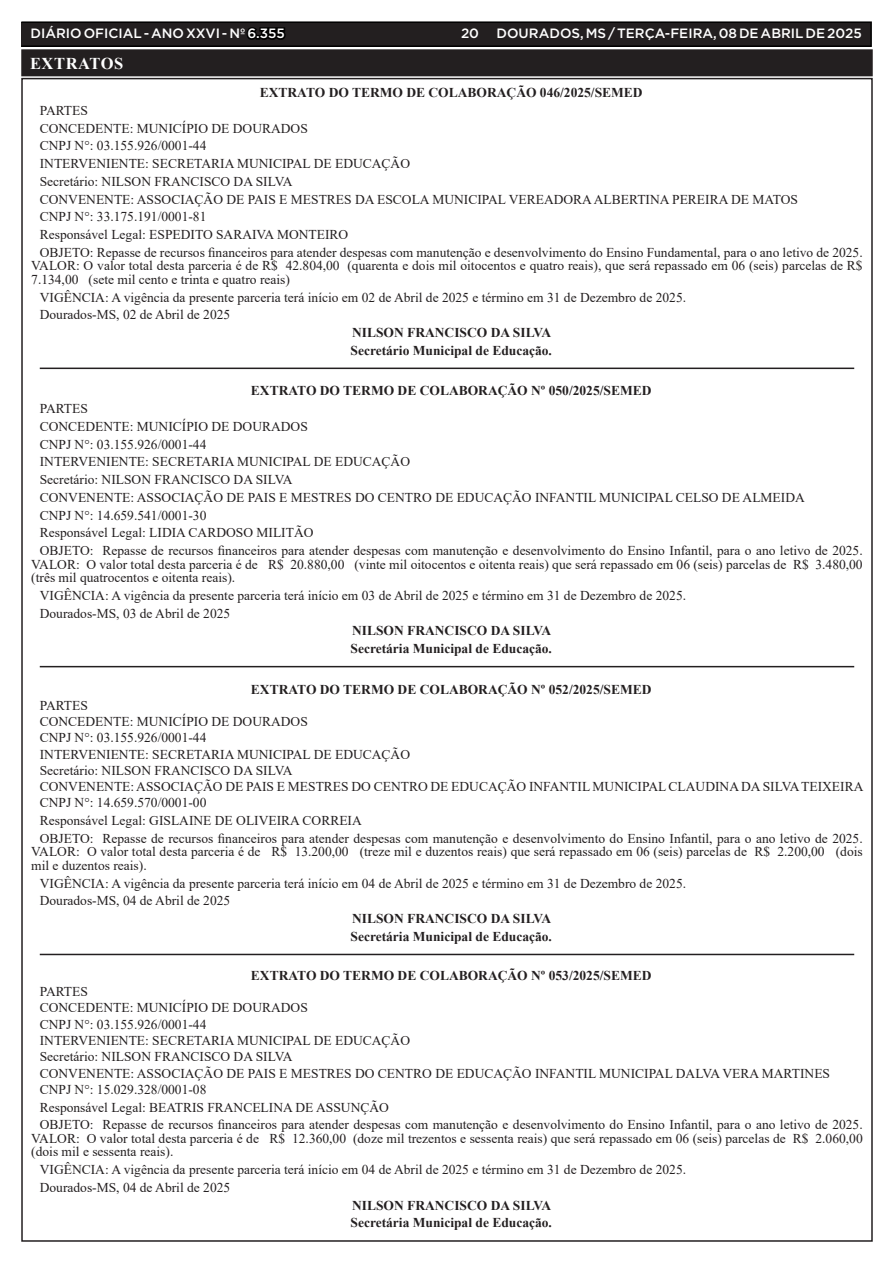
<style>
.page{position:relative;width:893px;height:1263px;background:#fff}
.page>*{position:absolute;margin:0;border:0;box-sizing:border-box;transform-origin:0 0}
.TEXTO{font:700 16.5px "Times New Roman";letter-spacing:.035em;color:#fff}
.TEXTO-2{font:13.5px/13.5px "Times New Roman";color:#231f20;text-align:justify}
.TEXTO-3{font:700 13.5px "Times New Roman";color:#231f20}
.t1{font:500 13.5px "Gotham";color:#fff}
.s1{color:#000}
</style>
<div class="page">
<div style="left:21px;top:22px;width:850px;height:24px;background:#231f20"></div>
<div style="left:21px;top:21px;width:851px;height:26px;border:2px solid #000"></div>
<hr style="left:40px;top:368px;width:814px;height:1px;background:#231f20">
<hr style="left:40px;top:666px;width:814px;height:1px;background:#231f20">
<hr style="left:40px;top:954px;width:814px;height:1px;background:#231f20">
<div style="left:23px;top:51px;width:848px;height:23px;background:#231f20"></div>
<div style="left:21px;top:49px;width:852px;height:27px;border:4px solid #231f20"></div>
<p class="t1" style="left:31px;top:25px;width:256px">DIÁRIO OFICIAL - ANO XXVI - Nº <span class="s1">6.355</span></p>
<p class="t1" style="left:461px;top:25px;width:20px">20</p>
<p class="t1" style="left:497px;top:25px;width:367px">DOURADOS, MS / TERÇA-FEIRA, 08 DE ABRIL DE 2025</p>
<p class="TEXTO" style="left:30px;top:52px;width:95px">EXTRATOS</p>
<p class="TEXTO-3" style="left:260px;top:83px;width:384px">EXTRATO DO TERMO DE COLABORAÇÃO 046/2025/SEMED</p>
<p class="TEXTO-2" style="left:40px;top:103px;width:50px">PARTES</p>
<p class="TEXTO-2" style="left:40px;top:121px;width:270px">CONCEDENTE: MUNICÍPIO DE DOURADOS</p>
<p class="TEXTO-2" style="left:40px;top:139px;width:168px">CNPJ N°: 03.155.926/0001-44</p>
<p class="TEXTO-2" style="left:40px;top:156px;width:372px">INTERVENIENTE: SECRETARIA MUNICIPAL DE EDUCAÇÃO</p>
<p class="TEXTO-2" style="left:40px;top:174px;width:254px">Secretário: NILSON FRANCISCO DA SILVA</p>
<p class="TEXTO-2" style="left:40px;top:192px;width:760px">CONVENENTE: ASSOCIAÇÃO DE PAIS E MESTRES DA ESCOLA MUNICIPAL VEREADORA ALBERTINA PEREIRA DE MATOS</p>
<p class="TEXTO-2" style="left:40px;top:210px;width:168px">CNPJ N°: 33.175.191/0001-81</p>
<p class="TEXTO-2" style="left:40px;top:227px;width:310px">Responsável Legal: ESPEDITO SARAIVA MONTEIRO</p>
<p class="TEXTO-2" style="left:31px;top:245px;width:833px;text-indent:9px">OBJETO: Repasse de recursos financeiros para atender despesas com manutenção e desenvolvimento do Ensino Fundamental, para o ano letivo de 2025.<br>VALOR: O valor total desta parceria é de R$ 42.804,00 (quarenta e dois mil oitocentos e quatro reais), que será repassado em 06 (seis) parcelas de R$ 7.134,00 (sete mil cento e trinta e quatro reais)</p>
<p class="TEXTO-2" style="left:40px;top:290px;width:648px">VIGÊNCIA: A vigência da presente parceria terá início em 02 de Abril de 2025 e término em 31 de Dezembro de 2025.</p>
<p class="TEXTO-2" style="left:40px;top:308px;width:192px">Dourados-MS, 02 de Abril de 2025</p>
<p class="TEXTO-3" style="left:352px;top:323px;width:201px">NILSON FRANCISCO DA SILVA</p>
<p class="TEXTO-3" style="left:350px;top:341px;width:203px">Secretário Municipal de Educação.</p>
<p class="TEXTO-3" style="left:251px;top:381px;width:402px">EXTRATO DO TERMO DE COLABORAÇÃO Nº 050/2025/SEMED</p>
<p class="TEXTO-2" style="left:40px;top:401px;width:50px">PARTES</p>
<p class="TEXTO-2" style="left:40px;top:419px;width:270px">CONCEDENTE: MUNICÍPIO DE DOURADOS</p>
<p class="TEXTO-2" style="left:40px;top:437px;width:168px">CNPJ N°: 03.155.926/0001-44</p>
<p class="TEXTO-2" style="left:40px;top:455px;width:372px">INTERVENIENTE: SECRETARIA MUNICIPAL DE EDUCAÇÃO</p>
<p class="TEXTO-2" style="left:40px;top:472px;width:254px">Secretário: NILSON FRANCISCO DA SILVA</p>
<p class="TEXTO-2" style="left:40px;top:490px;width:767px">CONVENENTE: ASSOCIAÇÃO DE PAIS E MESTRES DO CENTRO DE EDUCAÇÃO INFANTIL MUNICIPAL CELSO DE ALMEIDA</p>
<p class="TEXTO-2" style="left:40px;top:508px;width:168px">CNPJ N°: 14.659.541/0001-30</p>
<p class="TEXTO-2" style="left:40px;top:526px;width:275px">Responsável Legal: LIDIA CARDOSO MILITÃO</p>
<p class="TEXTO-2" style="left:31px;top:543px;width:833px;text-indent:9px">OBJETO: Repasse de recursos financeiros para atender despesas com manutenção e desenvolvimento do Ensino Infantil, para o ano letivo de 2025.<br>VALOR: O valor total desta parceria é de R$ 20.880,00 (vinte mil oitocentos e oitenta reais) que será repassado em 06 (seis) parcelas de R$ 3.480,00 (três mil quatrocentos e oitenta reais).</p>
<p class="TEXTO-2" style="left:40px;top:588px;width:648px">VIGÊNCIA: A vigência da presente parceria terá início em 03 de Abril de 2025 e término em 31 de Dezembro de 2025.</p>
<p class="TEXTO-2" style="left:40px;top:606px;width:192px">Dourados-MS, 03 de Abril de 2025</p>
<p class="TEXTO-3" style="left:352px;top:621px;width:201px">NILSON FRANCISCO DA SILVA</p>
<p class="TEXTO-3" style="left:350px;top:639px;width:203px">Secretária Municipal de Educação.</p>
<p class="TEXTO-3" style="left:251px;top:679px;width:402px">EXTRATO DO TERMO DE COLABORAÇÃO Nº 052/2025/SEMED</p>
<p class="TEXTO-2" style="left:40px;top:698px;width:50px">PARTES</p>
<p class="TEXTO-2" style="left:40px;top:714px;width:270px">CONCEDENTE: MUNICÍPIO DE DOURADOS</p>
<p class="TEXTO-2" style="left:40px;top:731px;width:168px">CNPJ N°: 03.155.926/0001-44</p>
<p class="TEXTO-2" style="left:40px;top:747px;width:372px">INTERVENIENTE: SECRETARIA MUNICIPAL DE EDUCAÇÃO</p>
<p class="TEXTO-2" style="left:40px;top:763px;width:254px">Secretário: NILSON FRANCISCO DA SILVA</p>
<p class="TEXTO-2" style="left:40px;top:779px;width:825px">CONVENENTE: ASSOCIAÇÃO DE PAIS E MESTRES DO CENTRO DE EDUCAÇÃO INFANTIL MUNICIPAL CLAUDINA DA SILVA TEIXEIRA</p>
<p class="TEXTO-2" style="left:40px;top:796px;width:168px">CNPJ N°: 14.659.570/0001-00</p>
<p class="TEXTO-2" style="left:40px;top:813px;width:324px">Responsável Legal: GISLAINE DE OLIVEIRA CORREIA</p>
<p class="TEXTO-2" style="left:31px;top:831px;width:833px;text-indent:9px">OBJETO: Repasse de recursos financeiros para atender despesas com manutenção e desenvolvimento do Ensino Infantil, para o ano letivo de 2025.<br>VALOR: O valor total desta parceria é de R$ 13.200,00 (treze mil e duzentos reais) que será repassado em 06 (seis) parcelas de R$ 2.200,00 (dois mil e duzentos reais).</p>
<p class="TEXTO-2" style="left:40px;top:876px;width:648px">VIGÊNCIA: A vigência da presente parceria terá início em 04 de Abril de 2025 e término em 31 de Dezembro de 2025.</p>
<p class="TEXTO-2" style="left:40px;top:894px;width:192px">Dourados-MS, 04 de Abril de 2025</p>
<p class="TEXTO-3" style="left:352px;top:909px;width:201px">NILSON FRANCISCO DA SILVA</p>
<p class="TEXTO-3" style="left:350px;top:927px;width:203px">Secretária Municipal de Educação.</p>
<p class="TEXTO-3" style="left:251px;top:966px;width:402px">EXTRATO DO TERMO DE COLABORAÇÃO Nº 053/2025/SEMED</p>
<p class="TEXTO-2" style="left:40px;top:984px;width:50px">PARTES</p>
<p class="TEXTO-2" style="left:40px;top:1001px;width:270px">CONCEDENTE: MUNICÍPIO DE DOURADOS</p>
<p class="TEXTO-2" style="left:40px;top:1017px;width:168px">CNPJ N°: 03.155.926/0001-44</p>
<p class="TEXTO-2" style="left:40px;top:1033px;width:372px">INTERVENIENTE: SECRETARIA MUNICIPAL DE EDUCAÇÃO</p>
<p class="TEXTO-2" style="left:40px;top:1049px;width:254px">Secretário: NILSON FRANCISCO DA SILVA</p>
<p class="TEXTO-2" style="left:40px;top:1066px;width:792px">CONVENENTE: ASSOCIAÇÃO DE PAIS E MESTRES DO CENTRO DE EDUCAÇÃO INFANTIL MUNICIPAL DALVA VERA MARTINES</p>
<p class="TEXTO-2" style="left:40px;top:1082px;width:168px">CNPJ N°: 15.029.328/0001-08</p>
<p class="TEXTO-2" style="left:40px;top:1100px;width:351px">Responsável Legal: BEATRIS FRANCELINA DE ASSUNÇÃO</p>
<p class="TEXTO-2" style="left:31px;top:1117px;width:833px;text-indent:9px">OBJETO: Repasse de recursos financeiros para atender despesas com manutenção e desenvolvimento do Ensino Infantil, para o ano letivo de 2025.<br>VALOR: O valor total desta parceria é de R$ 12.360,00 (doze mil trezentos e sessenta reais) que será repassado em 06 (seis) parcelas de R$ 2.060,00 (dois mil e sessenta reais).</p>
<p class="TEXTO-2" style="left:40px;top:1162px;width:648px">VIGÊNCIA: A vigência da presente parceria terá início em 04 de Abril de 2025 e término em 31 de Dezembro de 2025.</p>
<p class="TEXTO-2" style="left:40px;top:1180px;width:192px">Dourados-MS, 04 de Abril de 2025</p>
<p class="TEXTO-3" style="left:352px;top:1195px;width:201px">NILSON FRANCISCO DA SILVA</p>
<p class="TEXTO-3" style="left:350px;top:1213px;width:203px">Secretária Municipal de Educação.</p>
</div>
